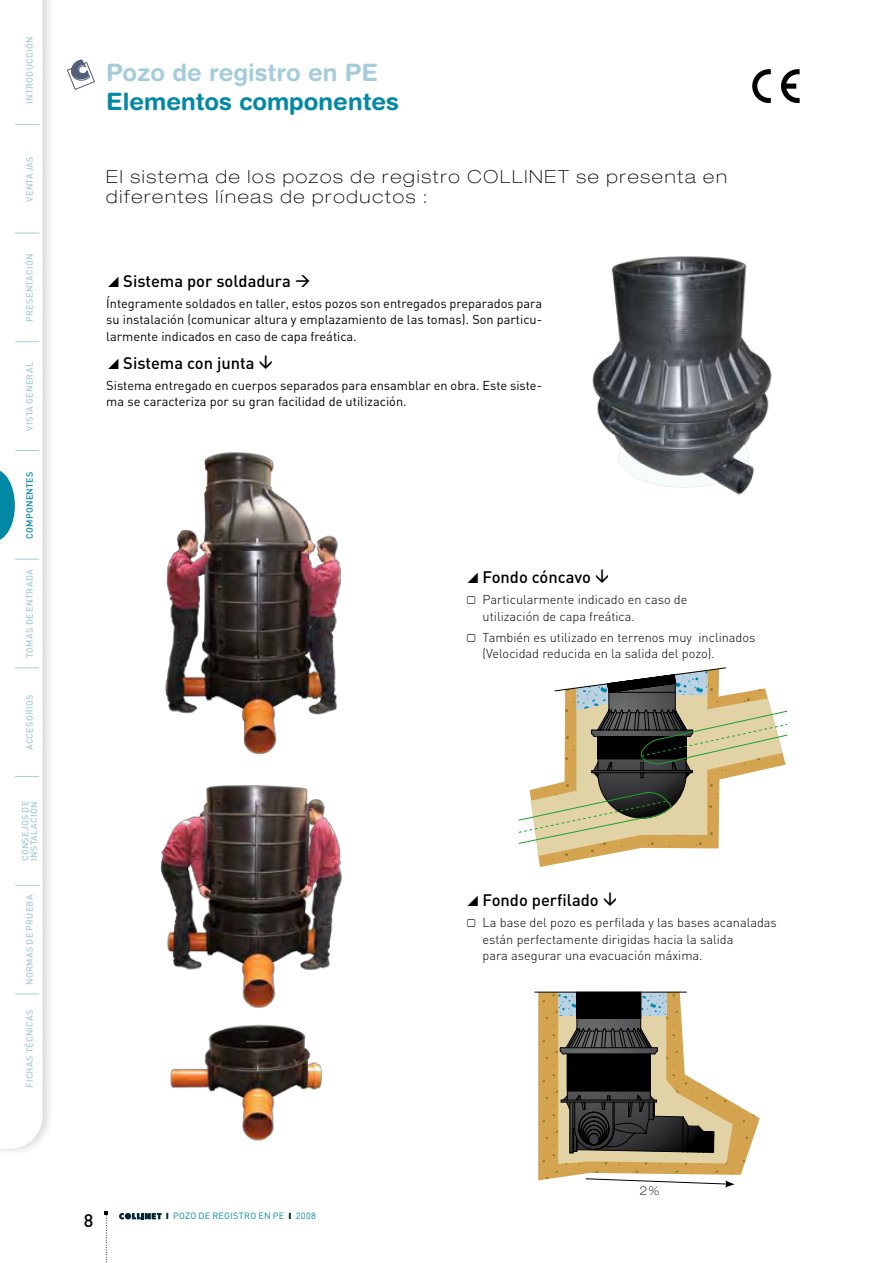
<style>
.page{position:relative;width:893px;height:1263px;background:#fff}
.page>*{position:absolute;margin:0;border:0;box-sizing:border-box;transform-origin:0 0}
.t1{font:700 24px "Helvetica Rounded LT Std";color:#0088a4}
.t2{font:700 24px "Helvetica Rounded LT Std";color:#a5cdd9}
.t3{font:100 expanded 18px/19.5px "Helvetica Neue LT Std";letter-spacing:.1em;color:#000}
.t4{font:500 18px "DIN";color:#000}
.t5{font:500 16.5px "DIN";color:#000}
.t6{font:12.75px/16.5px "DIN";color:#000;text-align:justify}
.t7{font:300 12.75px/16.5px "DIN";color:#000}
.t8{font:100 expanded 12px "Helvetica Neue LT Std";color:#000}
.t9{font:500 9px/8.7px "DIN";letter-spacing:.03em;color:#a5cdd9}
.t10{font:9px "DIN";letter-spacing:.035em;color:#0088a4}
.t11{font:500 9px "DIN";letter-spacing:.03em;color:#0088a4}
.s1{color:#02253a}
</style>
<div class="page">
<div style="left:0;top:0;width:61px;height:1163px;background:#000;opacity:.15"></div>
<svg style="left:0;top:0;width:43px;height:1148px"></svg>
<svg style="left:105px;top:1212px;width:3px;height:51px"></svg>
<svg style="left:0;top:143px;width:15px;height:72px"></svg>
<svg style="left:0;top:34px;width:15px;height:72px"></svg>
<svg style="left:0;top:361px;width:15px;height:71px"></svg>
<svg style="left:0;top:578px;width:15px;height:72px"></svg>
<svg style="left:0;top:687px;width:15px;height:72px"></svg>
<svg style="left:0;top:796px;width:15px;height:71px"></svg>
<svg style="left:0;top:905px;width:15px;height:71px"></svg>
<svg style="left:0;top:1013px;width:15px;height:71px"></svg>
<svg style="left:15px;top:994px;width:24px;height:1px"></svg>
<svg style="left:15px;top:776px;width:24px;height:1px"></svg>
<svg style="left:15px;top:668px;width:24px;height:1px"></svg>
<svg style="left:15px;top:559px;width:24px;height:1px"></svg>
<svg style="left:15px;top:450px;width:24px;height:1px"></svg>
<svg style="left:15px;top:233px;width:24px;height:1px"></svg>
<svg style="left:15px;top:124px;width:24px;height:1px"></svg>
<svg style="left:67px;top:60px;width:28px;height:30px"></svg>
<svg style="left:0;top:252px;width:15px;height:71px"></svg>
<svg style="left:15px;top:885px;width:24px;height:1px"></svg>
<svg style="left:15px;top:341px;width:24px;height:1px"></svg>
<svg style="left:752px;top:69px;width:19px;height:34px"></svg>
<svg style="left:781px;top:69px;width:19px;height:34px"></svg>
<svg style="left:0;top:470px;width:15px;height:71px"></svg>
<img style="left:592px;top:256px;width:180px;height:239px">
<svg style="left:538px;top:856px;width:60px;height:11px"></svg>
<svg style="left:536px;top:844px;width:183px;height:12px"></svg>
<svg style="left:519px;top:668px;width:268px;height:176px"></svg>
<hr style="left:534px;top:992px;width:153px;height:1px;background:#000">
<img style="left:170px;top:1024px;width:152px;height:117px">
<img style="left:160px;top:785px;width:182px;height:223px">
<img style="left:165px;top:452px;width:176px;height:303px">
<svg style="left:119px;top:1213px;width:43px;height:6px"></svg>
<svg style="left:538px;top:992px;width:222px;height:195px"></svg>
<p class="t9" style="left:25px;top:104px;width:69px;rotate:-90deg">Introducción</p>
<p class="t9" style="left:25px;top:202px;width:47px;rotate:-90deg">Ventajas</p>
<p class="t9" style="left:25px;top:322px;width:70px;rotate:-90deg">Presentación</p>
<p class="t9" style="left:25px;top:431px;width:70px;rotate:-90deg">Vista general</p>
<p class="t11" style="left:24px;top:539px;width:69px;rotate:-90deg">componentes</p>
<p class="t9" style="left:25px;top:658px;width:90px;rotate:-90deg">Tomas de entrada</p>
<p class="t9" style="left:25px;top:750px;width:57px;rotate:-90deg">Accesori os</p>
<p class="t9" style="left:21px;top:861px;width:62px;rotate:-90deg">Consejos de i nstalaci ón</p>
<p class="t9" style="left:25px;top:985px;width:92px;rotate:-90deg">Normas de prueba</p>
<p class="t9" style="left:25px;top:1088px;width:80px;rotate:-90deg">Fichas técnicas</p>
<h1 class="t2" style="left:106px;top:58px;width:273px">Pozo de registro en PE</h1>
<h1 class="t1" style="left:106px;top:87px;width:294px">Elementos componentes</h1>
<h2 class="t3" style="left:106px;top:167px;width:622px">El sistema de los pozos de registro COLLINET se presenta en diferentes líneas de productos :</h2>
<p class="t5" style="left:106px;top:270px;width:206px">◢ Sistema por soldadura →</p>
<p class="t6" style="left:106px;top:295px;width:437px">Íntegramente soldados en taller, estos pozos son entregados preparados para su instalación (comunicar altura y emplazamiento de las tomas). Son particu&shy;larmente indicados en caso de capa freática.</p>
<p class="t5" style="left:106px;top:352px;width:150px">◢ Sistema con junta</p>
<p class="t6" style="left:106px;top:376px;width:437px">Sistema entregado en cuerpos separados para ensamblar en obra. Este siste&shy;ma se caracteriza por su gran facilidad de utilización.</p>
<p class="t5" style="left:466px;top:567px;width:127px">◢ Fondo cóncavo</p>
<p class="t7" style="left:483px;top:591px;width:206px;text-indent:-17px">▢ Particularmente indicado en caso de utilización de capa freática.</p>
<p class="t7" style="left:483px;top:628px;width:274px;text-indent:-17px">▢ También es utilizado en terrenos muy inclinados (Velocidad reducida en la salida del pozo).</p>
<h2 class="t4" style="left:84px;top:1209px;width:11px">8</h2>
<p class="t10" style="left:166px;top:1210px;width:151px"><span class="s1">❙</span> POZO DE REGISTRO EN PE <span class="s1">❙</span> 2008</p>
<p class="t5" style="left:466px;top:890px;width:135px">◢ Fondo perfilado</p>
<p class="t7" style="left:483px;top:914px;width:296px;text-indent:-17px">▢ La base del pozo es perfilada y las bases acanaladas están perfectamente dirigidas hacia la salida<br>para asegurar una evacuación máxima.</p>
<p class="t8" style="left:640px;top:1183px;width:22px">2%</p>
</div>
